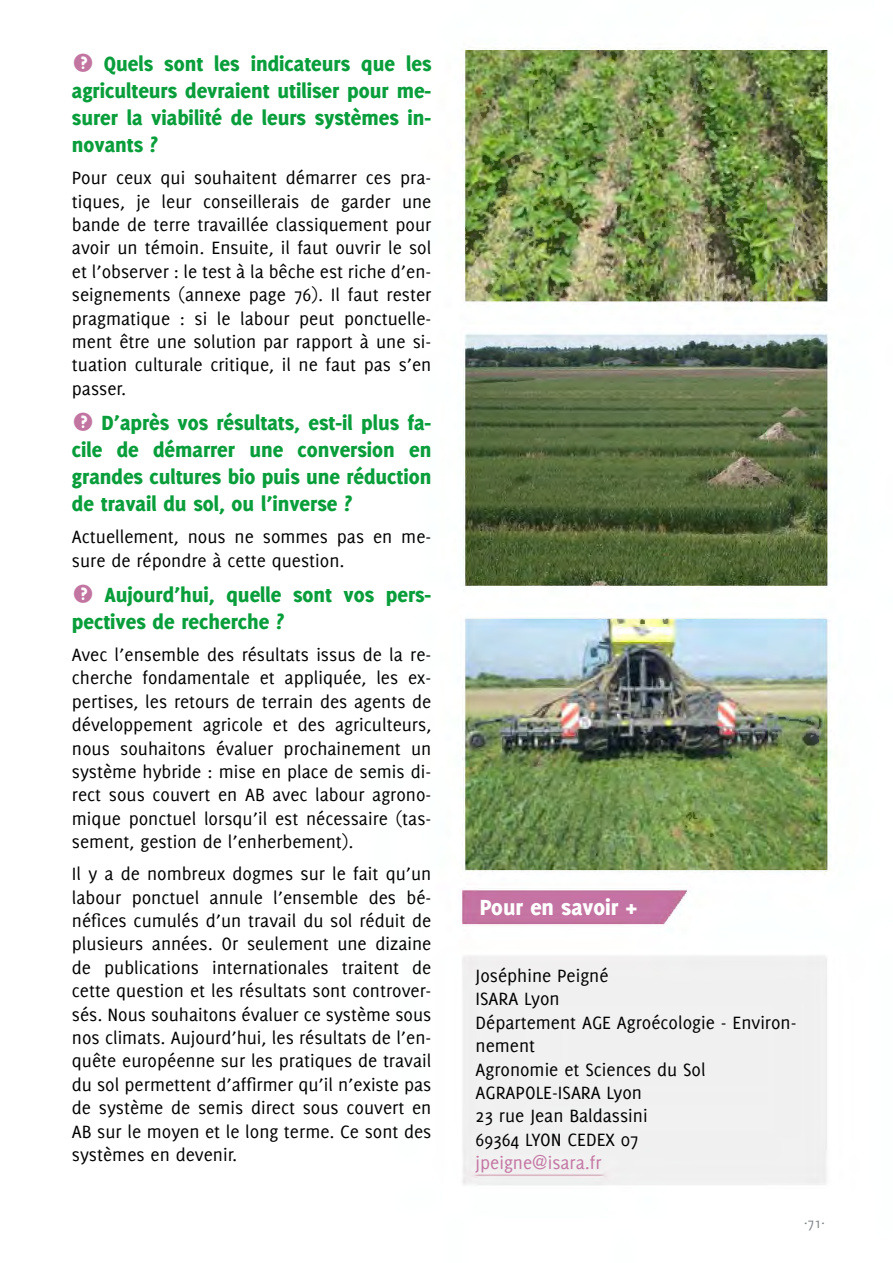
<style>
.page{position:relative;width:893px;height:1263px;background:#fff}
.page>*{position:absolute;margin:0;border:0;box-sizing:border-box;transform-origin:0 0}
.t1{font:800 24px "Delicious";color:#fff}
.t2{font:800 22.5px/27px "Delicious";color:#099e3b;text-align:justify}
.t3{font:19.5px/23.4px "Delicious";color:#000;text-align:justify}
.t4{font:19.5px "Delicious";color:#c375a2}
.t5{font:15px "Delicious";color:#7e8285}
.s1{font-family:"Button Bonus Circle Negative";font-weight:400;color:#c375a2}
</style>
<div class="page">
<img style="left:461px;top:44px;width:370px;height:1141px">
<p class="t2" style="left:72px;top:50px;width:361px"><span class="s1">y</span> Quels sont les indicateurs que les agriculteurs devraient utiliser pour me&shy;surer la viabilité de leurs systèmes in&shy;novants ?</p>
<p class="t3" style="left:72px;top:166px;width:361px">Pour ceux qui souhaitent démarrer ces pra&shy;tiques, je leur conseillerais de garder une bande de terre travaillée classiquement pour avoir un témoin. Ensuite, il faut ouvrir le sol et l’observer : le test à la bêche est riche d’en&shy;seignements (annexe page 76). Il faut rester pragmatique : si le labour peut ponctuelle&shy;ment être une solution par rapport à une si&shy;tuation culturale critique, il ne faut pas s’en passer.</p>
<p class="t2" style="left:72px;top:409px;width:361px"><span class="s1">y</span> D’après vos résultats, est-il plus fa&shy;cile de démarrer une conversion en grandes cultures bio puis une réduction de travail du sol, ou l’inverse ?</p>
<p class="t3" style="left:72px;top:525px;width:361px">Actuellement, nous ne sommes pas en me&shy;sure de répondre à cette question.</p>
<p class="t2" style="left:72px;top:581px;width:361px"><span class="s1">y</span> Aujourd’hui, quelle sont vos pers&shy;pectives de recherche ?</p>
<p class="t3" style="left:72px;top:643px;width:361px">Avec l’ensemble des résultats issus de la re&shy;cherche fondamentale et appliquée, les ex&shy;pertises, les retours de terrain des agents de développement agricole et des agriculteurs, nous souhaitons évaluer prochainement un système hybride : mise en place de semis di&shy;rect sous couvert en AB avec labour agrono&shy;mique ponctuel lorsqu’il est nécessaire (tas&shy;sement, gestion de l’enherbement).</p>
<p class="t3" style="left:72px;top:862px;width:361px">Il y a de nombreux dogmes sur le fait qu’un labour ponctuel annule l’ensemble des bé&shy;néfices cumulés d’un travail du sol réduit de plusieurs années. Or seulement une dizaine de publications internationales traitent de cette question et les résultats sont controver&shy;sés. Nous souhaitons évaluer ce système sous nos climats. Aujourd’hui, les résultats de l’en&shy;quête européenne sur les pratiques de travail du sol permettent d’affirmer qu’il n’existe pas de système de semis direct sous couvert en AB sur le moyen et le long terme. Ce sont des systèmes en devenir.</p>
<p class="t1" style="left:480px;top:893px;width:159px">Pour en savoir +</p>
<p class="t3" style="left:476px;top:964px;width:323px;text-align:left">Joséphine Peigné<br>ISARA Lyon<br>Département AGE Agroécologie - Environ&shy;nement<br>Agronomie et Sciences du Sol<br>AGRAPOLE-ISARA Lyon<br>23 rue Jean Baldassini<br>69364 LYON CEDEX 07</p>
<p class="t4" style="left:476px;top:1152px;width:128px">jpeigne@isara.fr</p>
<p class="t5" style="left:804px;top:1212px;width:23px">.71.</p>
</div>
